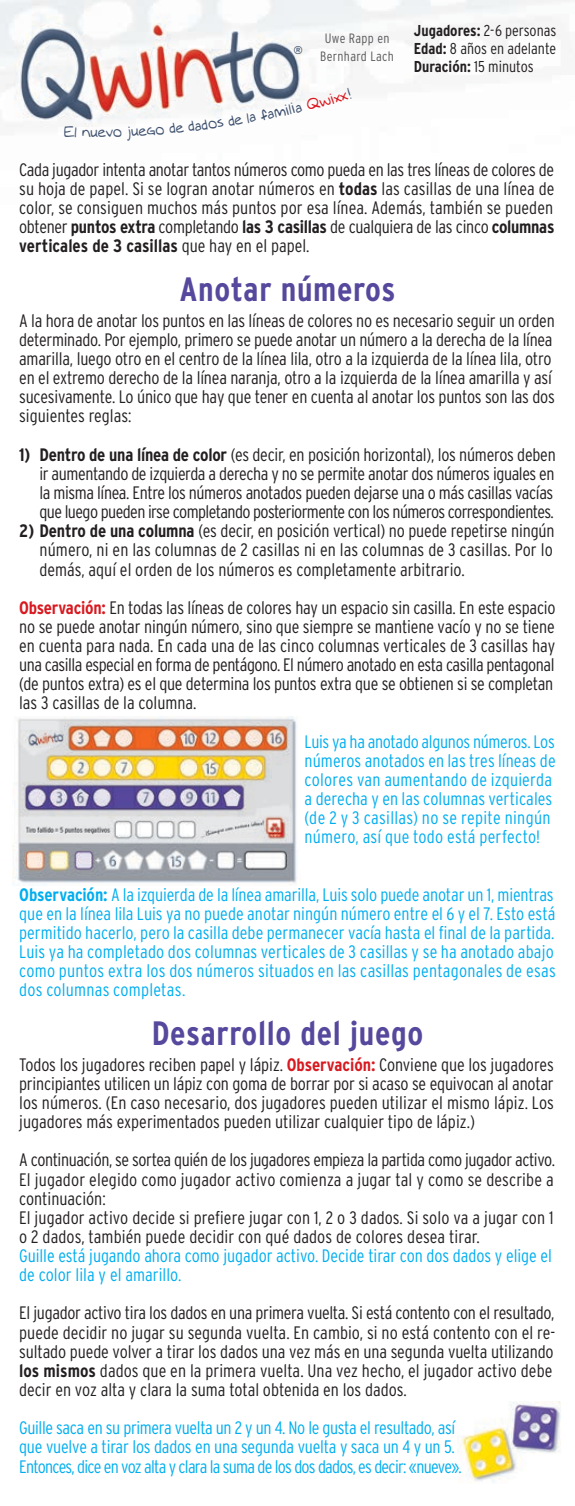
<style>
.page{position:relative;width:575px;height:1506px;background:#fff}
.page>*{position:absolute;margin:0;border:0;box-sizing:border-box;transform-origin:0 0}
.t1{font:700 condensed 33.75px "Interstate";letter-spacing:.02em;color:#55489d}
.t2{font:300 condensed 18px/19.1px "Interstate";letter-spacing:-.01em;color:#231f20}
.t3{font:300 condensed 18px/19.1px "Interstate";letter-spacing:-.005em;color:#00aeef}
.t4{font:300 condensed 18px "Interstate";letter-spacing:-.03em;color:#231f20}
.t5{font:300 condensed 18px "Interstate";letter-spacing:-.04em;color:#00aeef}
.t6{font:300 condensed 15.75px "Interstate";color:#231f20}
.t7{font:700 condensed 15.75px "Interstate";color:#231f20}
.t8{font:14.62px "Augie";color:#40526f;scale:.88 1}
.t9{font:300 condensed 13.5px "Interstate";letter-spacing:.025em;color:#58595b}
.t10{font:11.25px "Interstate";color:#40526f}
.s1{font-weight:700}
.s2{font-weight:300}
.s3{font-weight:700;color:#d81920}
</style>
<div class="page">
<img style="left:0;top:0;width:572px;height:127px">
<img style="left:12px;top:716px;width:286px;height:169px">
<img style="left:457px;top:1401px;width:104px;height:82px">
<svg style="left:64px;top:126px;width:26px;height:1px"></svg>
<svg style="left:98px;top:119px;width:126px;height:8px"></svg>
<svg style="left:259px;top:88px;width:92px;height:33px"></svg>
<p class="t8" style="left:91px;top:122px;width:10px">u</p>
<p class="t8" style="left:226px;top:110px;width:34px;rotate:-10deg">de la</p>
<p class="t10" style="left:293px;top:43px;width:11px">®</p>
<p class="t9" style="left:324px;top:31px;width:66px">Uwe Rapp en</p>
<p class="t9" style="left:320px;top:49px;width:75px">Bernhard Lach</p>
<p class="t6" style="left:413px;top:22px;width:144px"><span class="s1">Jugadores:</span> 2-6 personas</p>
<p class="t6" style="left:413px;top:40px;width:144px"><span class="s1">Edad:</span> 8 años en adelante</p>
<p class="t7" style="left:413px;top:58px;width:121px">Duración: <span class="s2">15 minutos</span></p>
<p class="t2" style="left:19px;top:160px;width:536px">Cada jugador intenta anotar tantos números como pueda en las tres líneas de colores de su hoja de papel. Si se logran anotar números en <span class="s1">todas</span> las casillas de una línea de</p>
<p class="t2" style="left:19px;top:198px;width:535px">color, se consiguen muchos más puntos por esa línea. Además, también se pueden</p>
<p class="t2" style="left:19px;top:217px;width:536px">obtener <span class="s1">puntos extra</span> completando <span class="s1">las 3 casillas</span> de cualquiera de las cinco <span class="s1">columnas verticales de 3 casillas</span> que hay en el papel.</p>
<p class="t1" style="left:179px;top:270px;width:217px">Anotar números</p>
<p class="t2" style="left:19px;top:311px;width:536px">A la hora de anotar los puntos en las líneas de colores no es necesario seguir un orden</p>
<p class="t2" style="left:19px;top:330px;width:534px">determinado. Por ejemplo, primero se puede anotar un número a la derecha de la línea</p>
<p class="t2" style="left:19px;top:349px;width:536px">amarilla, luego otro en el centro de la línea lila, otro a la izquierda de la línea lila, otro en el extremo derecho de la línea naranja, otro a la izquierda de la línea amarilla y así sucesivamente. Lo único que hay que tener en cuenta al anotar los puntos son las dos siguientes reglas:</p>
<p class="t2" style="left:19px;top:444px;width:537px"><span class="s1">1) Dentro de una línea de color</span> (es decir, en posición horizontal), los números deben</p>
<p class="t2" style="left:39px;top:464px;width:516px">ir aumentando de izquierda a derecha y no se permite anotar dos números iguales en</p>
<p class="t2" style="left:39px;top:483px;width:515px">la misma línea. Entre los números anotados pueden dejarse una o más casillas vacías</p>
<p class="t4" style="left:39px;top:501px;width:515px">que luego pueden irse completando posteriormente con los números correspondientes.</p>
<p class="t2" style="left:19px;top:521px;width:536px"><span class="s1">2) Dentro de una columna</span> (es decir, en posición vertical) no puede repetirse ningún</p>
<p class="t2" style="left:40px;top:540px;width:514px">número, ni en las columnas de 2 casillas ni en las columnas de 3 casillas. Por lo</p>
<p class="t2" style="left:40px;top:559px;width:426px">demás, aquí el orden de los números es completamente arbitrario.</p>
<p class="t2" style="left:19px;top:597px;width:537px"><span class="s3">Observación:</span> En todas las líneas de colores hay un espacio sin casilla. En este espacio</p>
<p class="t2" style="left:19px;top:617px;width:536px">no se puede anotar ningún número, sino que siempre se mantiene vacío y no se tiene</p>
<p class="t2" style="left:19px;top:636px;width:537px">en cuenta para nada. En cada una de las cinco columnas verticales de 3 casillas hay</p>
<p class="t2" style="left:19px;top:655px;width:536px">una casilla especial en forma de pentágono. El número anotado en esta casilla pentagonal</p>
<p class="t2" style="left:19px;top:674px;width:535px">(de puntos extra) es el que determina los puntos extra que se obtienen si se completan las 3 casillas de la columna.</p>
<p class="t3" style="left:304px;top:731px;width:251px">Luis ya ha anotado algunos números. Los</p>
<p class="t3" style="left:304px;top:750px;width:252px">números anotados en las tres líneas de colores van aumentando de izquierda</p>
<p class="t3" style="left:304px;top:789px;width:249px;text-align:justify">a derecha y en las columnas verticales (de 2 y 3 casillas) no se repite ningún número, así que todo está perfecto!</p>
<p class="t3" style="left:19px;top:884px;width:537px"><span class="s1">Observación:</span> A la izquierda de la línea amarilla, Luis solo puede anotar un 1, mientras que en la línea lila Luis ya no puede anotar ningún número entre el 6 y el 7. Esto está</p>
<p class="t3" style="left:19px;top:922px;width:536px">permitido hacerlo, pero la casilla debe permanecer vacía hasta el final de la partida.</p>
<p class="t3" style="left:19px;top:942px;width:537px;text-align:justify">Luis ya ha completado dos columnas verticales de 3 casillas y se ha anotado abajo como puntos extra los dos números situados en las casillas pentagonales de esas dos columnas completas.</p>
<p class="t1" style="left:151px;top:1014px;width:273px">Desarrollo del juego</p>
<p class="t2" style="left:19px;top:1054px;width:535px;text-align:justify">Todos los jugadores reciben papel y lápiz. <span class="s3">Observación:</span> Conviene que los jugadores principiantes utilicen un lápiz con goma de borrar por si acaso se equivocan al anotar los números. (En caso necesario, dos jugadores pueden utilizar el mismo lápiz. Los jugadores más experimentados pueden utilizar cualquier tipo de lápiz.)</p>
<p class="t2" style="left:19px;top:1150px;width:536px">A continuación, se sortea quién de los jugadores empieza la partida como jugador activo.<br>El jugador elegido como jugador activo comienza a jugar tal y como se describe a</p>
<p class="t2" style="left:19px;top:1188px;width:88px">continuación:</p>
<p class="t2" style="left:19px;top:1207px;width:535px">El jugador activo decide si prefiere jugar con 1, 2 o 3 dados. Si solo va a jugar con 1 o 2 dados, también puede decidir con qué dados de colores desea tirar.</p>
<p class="t3" style="left:19px;top:1245px;width:533px">Guille está jugando ahora como jugador activo. Decide tirar con dos dados y elige el</p>
<p class="t3" style="left:19px;top:1264px;width:164px">de color lila y el amarillo.</p>
<p class="t2" style="left:19px;top:1303px;width:537px">El jugador activo tira los dados en una primera vuelta. Si está contento con el resultado, puede decidir no jugar su segunda vuelta. En cambio, si no está contento con el re-</p>
<p class="t2" style="left:19px;top:1341px;width:535px;text-align:justify">sultado puede volver a tirar los dados una vez más en una segunda vuelta utilizando <span class="s1">los mismos</span> dados que en la primera vuelta. Una vez hecho, el jugador activo debe decir en voz alta y clara la suma total obtenida en los dados.</p>
<p class="t3" style="left:19px;top:1417px;width:437px">Guille saca en su primera vuelta un 2 y un 4. No le gusta el resultado, así que vuelve a tirar los dados en una segunda vuelta y saca un 4 y un 5.</p>
<p class="t5" style="left:19px;top:1455px;width:443px">Entonces, dice en voz alta y clara la suma de los dos dados, es decir: «nueve».</p>
</div>
